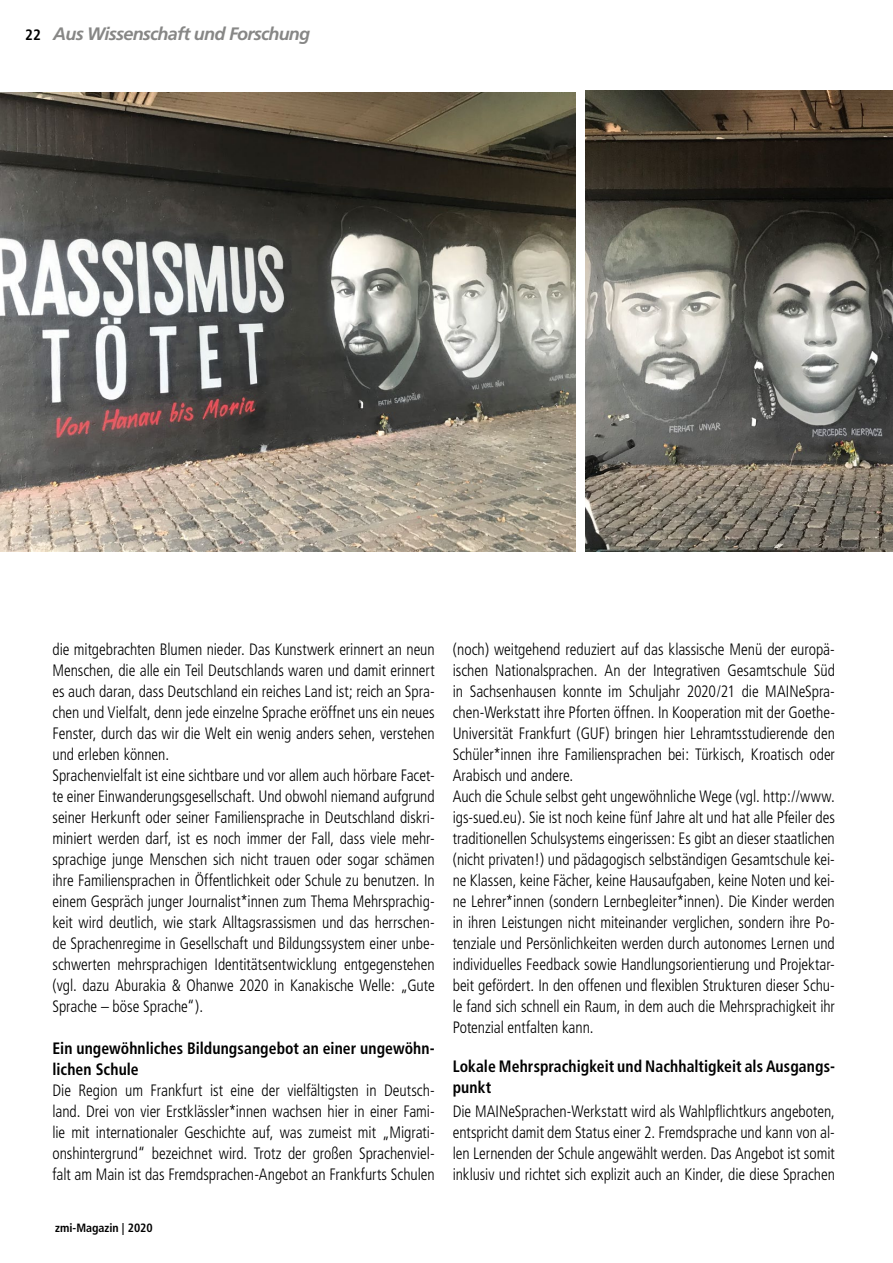
<style>
.page{position:relative;width:893px;height:1263px;background:#fff}
.page>*{position:absolute;margin:0;border:0;box-sizing:border-box;transform-origin:0 0}
.t1{font:italic 700 18px "Frutiger";letter-spacing:-.04em;color:#878786}
.t2{font:300 condensed 16.5px/21px "Frutiger";letter-spacing:-.005em;color:#000;scale:.95 1}
.t3{font:700 condensed 16.5px/21px "Frutiger";letter-spacing:.005em;color:#000;scale:.95 1}
.t4{font:700 condensed 12px "Frutiger";color:#000}
.s1{font-style:normal;font-stretch:condensed;font-size:15px;color:#000}
</style>
<div class="page">
<img style="left:0;top:92px;width:575px;height:459px">
<img style="left:586px;top:91px;width:307px;height:460px">
<p class="t1" style="left:25px;top:23px;width:286px"><span class="s1">22</span> Aus Wissenschaft und Forschung</p>
<p class="t2" style="left:53px;top:639px;width:404px">die mitgebrachten Blumen nieder. Das Kunstwerk erinnert an neun Menschen, die alle ein Teil Deutschlands waren und damit erinnert es auch daran, dass Deutschland ein reiches Land ist; reich an Spra&shy;chen und Vielfalt, denn jede einzelne Sprache eröffnet uns ein neues Fenster, durch das wir die Welt ein wenig anders sehen, verstehen und erleben können.<br>Sprachenvielfalt ist eine sichtbare und vor allem auch hörbare Facet&shy;te einer Einwanderungsgesellschaft. Und obwohl niemand aufgrund seiner Herkunft oder seiner Familiensprache in Deutschland diskri&shy;miniert werden darf, ist es noch immer der Fall, dass viele mehr&shy;sprachige junge Menschen sich nicht trauen oder sogar schämen ihre Familiensprachen in Öffentlichkeit oder Schule zu benutzen. In einem Gespräch junger Journalist*innen zum Thema Mehrsprachig&shy;keit wird deutlich, wie stark Alltagsrassismen und das herrschen&shy;de Sprachenregime in Gesellschaft und Bildungssystem einer unbe&shy;schwerten mehrsprachigen Identitätsentwicklung entgegenstehen (vgl. dazu Aburakia &amp; Ohanwe 2020 in Kanakische Welle: „Gute Sprache – böse Sprache“).</p>
<p class="t3" style="left:53px;top:1037px;width:404px">Ein ungewöhnliches Bildungsangebot an einer ungewöhn&shy;lichen Schule</p>
<p class="t2" style="left:53px;top:1080px;width:404px;text-align:justify">Die Region um Frankfurt ist eine der vielfältigsten in Deutsch&shy;land. Drei von vier Erstklässler*innen wachsen hier in einer Fami&shy;lie mit internationaler Geschichte auf, was zumeist mit „Migrati&shy;onshintergrund“ bezeichnet wird. Trotz der großen Sprachenviel&shy;falt am Main ist das Fremdsprachen-Angebot an Frankfurts Schulen</p>
<p class="t4" style="left:55px;top:1221px;width:99px">zmi-Magazin | 2020</p>
<p class="t2" style="left:453px;top:639px;width:404px">(noch) weitgehend reduziert auf das klassische Menü der europä&shy;ischen Nationalsprachen. An der Integrativen Gesamtschule Süd in Sachsenhausen konnte im Schuljahr 2020/21 die MAINeSpra&shy;chen-Werkstatt ihre Pforten öffnen. In Kooperation mit der Goethe-Universität Frankfurt (GUF) bringen hier Lehramtsstudierende den Schüler*innen ihre Familiensprachen bei: Türkisch, Kroatisch oder Arabisch und andere.<br>Auch die Schule selbst geht ungewöhnliche Wege (vgl. http://www. igs-sued.eu). Sie ist noch keine fünf Jahre alt und hat alle Pfeiler des traditionellen Schulsystems eingerissen: Es gibt an dieser staatlichen (nicht privaten!) und pädagogisch selbständigen Gesamtschule kei&shy;ne Klassen, keine Fächer, keine Hausaufgaben, keine Noten und kei&shy;ne Lehrer*innen (sondern Lernbegleiter*innen). Die Kinder werden in ihren Leistungen nicht miteinander verglichen, sondern ihre Po&shy;tenziale und Persönlichkeiten werden durch autonomes Lernen und individuelles Feedback sowie Handlungsorientierung und Projektar&shy;beit gefördert. In den offenen und flexiblen Strukturen dieser Schu&shy;le fand sich schnell ein Raum, in dem auch die Mehrsprachigkeit ihr Potenzial entfalten kann.</p>
<p class="t3" style="left:453px;top:1055px;width:404px">Lokale Mehrsprachigkeit und Nachhaltigkeit als Ausgangs&shy;punkt</p>
<p class="t2" style="left:453px;top:1101px;width:404px;text-align:justify">Die MAINeSprachen-Werkstatt wird als Wahlpfl ichtkurs angeboten, entspricht damit dem Status einer 2. Fremdsprache und kann von al&shy;len Lernenden der Schule angewählt werden. Das Angebot ist somit inklusiv und richtet sich explizit auch an Kinder, die diese Sprachen</p>
</div>
